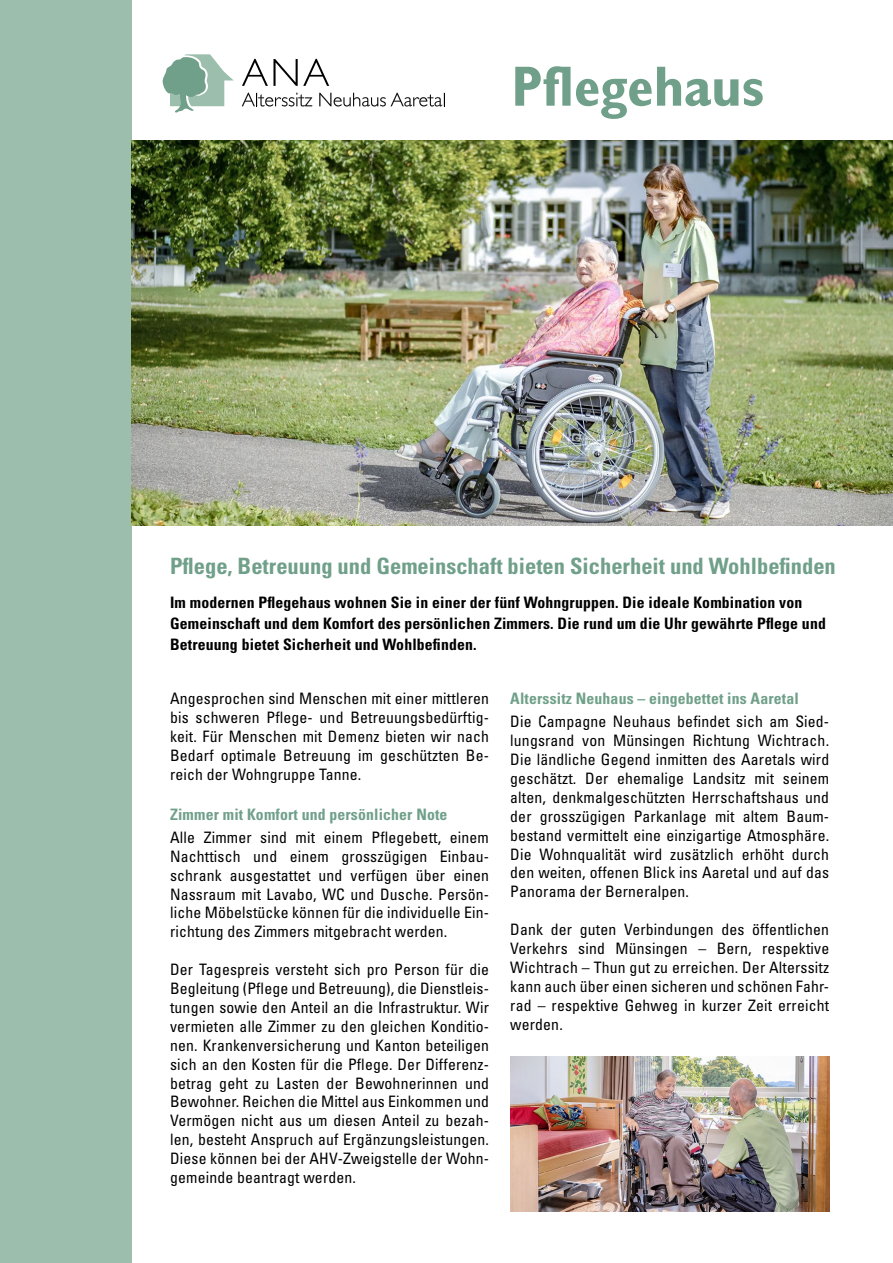
<style>
.page{position:relative;width:893px;height:1263px;background:#fff}
.page>*{position:absolute;margin:0;border:0;box-sizing:border-box;transform-origin:0 0}
.t1{font:700 condensed 57px "Gill Sans";color:#70a08a}
.t2{font:700 condensed 22.5px "Univers";color:#70a08a}
.t3{font:condensed 15.75px/18.9px "Univers";letter-spacing:.01em;color:#000;text-align:justify}
.t4{font:700 condensed 15.75px/21px "Univers";letter-spacing:.01em;color:#000}
.t5{font:700 condensed 15.75px "Univers";letter-spacing:.01em;color:#70a08a}
</style>
<div class="page">
<div style="left:0;top:0;width:132px;height:1263px;background:#9cbead"></div>
<img style="left:132px;top:140px;width:761px;height:385px">
<svg style="left:242px;top:93px;width:70px;height:13px"></svg>
<svg style="left:319px;top:93px;width:126px;height:13px"></svg>
<svg style="left:242px;top:59px;width:87px;height:27px"></svg>
<svg style="left:163px;top:54px;width:71px;height:58px"></svg>
<img style="left:510px;top:1057px;width:319px;height:155px">
<h1 class="t1" style="left:512px;top:52px;width:254px">Pflegehaus</h1>
<h2 class="t2" style="left:170px;top:552px;width:667px">Pflege, Betreuung und Gemeinschaft bieten Sicherheit und Wohlbefinden</h2>
<p class="t4" style="left:170px;top:591px;width:657px">Im modernen Pflegehaus wohnen Sie in einer der fünf Wohngruppen. Die ideale Kombination von<br>Gemeinschaft und dem Komfort des persönlichen Zimmers. Die rund um die Uhr gewährte Pflege und<br>Betreuung bietet Sicherheit und Wohlbefinden.</p>
<p class="t3" style="left:170px;top:689px;width:320px">Angesprochen sind Menschen mit einer mittleren bis schweren Pflege- und Betreuungsbedürftig&shy;keit. Für Menschen mit Demenz bieten wir nach Bedarf optimale Betreuung im geschützten Be&shy;reich der Wohngruppe Tanne.</p>
<p class="t5" style="left:170px;top:804px;width:279px">Zimmer mit Komfort und persönlicher Note</p>
<p class="t3" style="left:170px;top:827px;width:320px">Alle Zimmer sind mit einem Pflegebett, einem Nachttisch und einem grosszügigen Einbau&shy;schrank ausgestattet und verfügen über einen Nassraum mit Lavabo, WC und Dusche. Persön&shy;liche Möbelstücke können für die individuelle Ein&shy;richtung des Zimmers mitgebracht werden.</p>
<p class="t3" style="left:170px;top:960px;width:320px">Der Tagespreis versteht sich pro Person für die Begleitung (Pflege und Betreuung), die Dienstleis&shy;tungen sowie den Anteil an die Infrastruktur. Wir vermieten alle Zimmer zu den gleichen Konditio&shy;nen. Krankenversicherung und Kanton beteiligen sich an den Kosten für die Pflege. Der Differenz&shy;betrag geht zu Lasten der Bewohnerinnen und Bewohner. Reichen die Mittel aus Einkommen und Vermögen nicht aus um diesen Anteil zu bezah&shy;len, besteht Anspruch auf Ergänzungsleistungen.<br>Diese können bei der AHV-Zweigstelle der Wohn&shy;gemeinde beantragt werden.</p>
<p class="t5" style="left:510px;top:689px;width:290px">Alterssitz Neuhaus – eingebettet ins Aaretal</p>
<p class="t3" style="left:510px;top:712px;width:320px">Die Campagne Neuhaus befindet sich am Sied&shy;lungsrand von Münsingen Richtung Wichtrach.<br>Die ländliche Gegend inmitten des Aaretals wird geschätzt. Der ehemalige Landsitz mit seinem alten, denkmalgeschützten Herrschaftshaus und der grosszügigen Parkanlage mit altem Baum&shy;bestand vermittelt eine einzigartige Atmosphäre.<br>Die Wohnqualität wird zusätzlich erhöht durch den weiten, offenen Blick ins Aaretal und auf das Panorama der Berneralpen.</p>
<p class="t3" style="left:510px;top:920px;width:320px">Dank der guten Verbindungen des öffentlichen Verkehrs sind Münsingen – Bern, respektive Wichtrach – Thun gut zu erreichen. Der Alterssitz kann auch über einen sicheren und schönen Fahr&shy;rad – respektive Gehweg in kurzer Zeit erreicht werden.</p>
</div>
